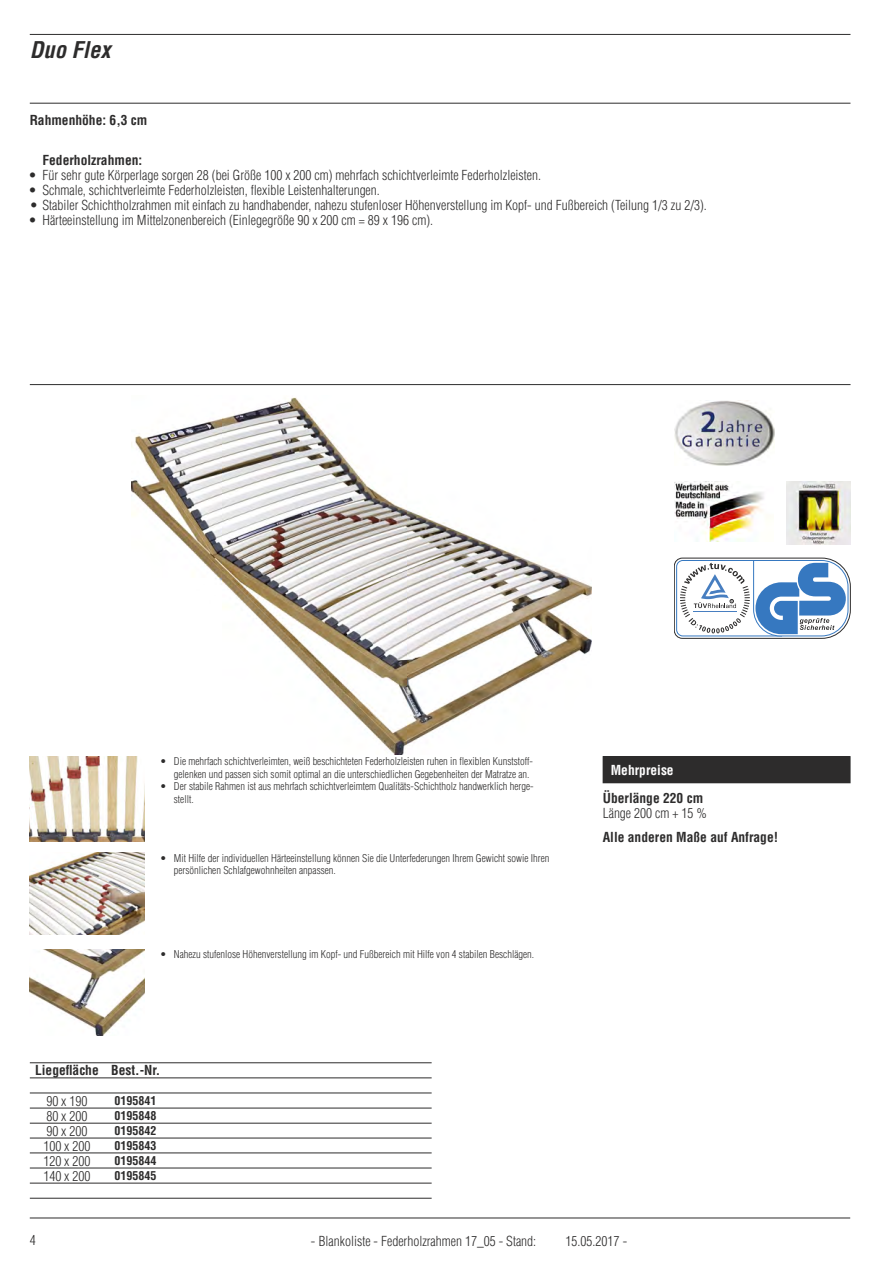
<style>
.page{position:relative;width:893px;height:1263px;background:#fff}
.page>*{position:absolute;margin:0;border:0;box-sizing:border-box;transform-origin:0 0}
.t1{font:italic 700 condensed 22.5px "Helvetica";color:#2d2c2c}
._9_nl{font:300 condensed 13.5px "Helvetica";color:#2d2c2c}
.t2{font:700 condensed 13.5px "Helvetica";color:#2d2c2c}
.t3{font:700 condensed 13.5px "Helvetica";color:#fff}
.t4{font:700 condensed 12px "Helvetica";color:#2d2c2c}
.t5{font:300 condensed 10.5px/12.5px "Helvetica";color:#2d2c2c}
.s1{font-weight:700}
</style>
<div class="page">
<hr style="left:30px;top:103px;width:820px;height:1px;background:#2d2c2c">
<hr style="left:30px;top:34px;width:820px;height:1px;background:#2d2c2c">
<hr style="left:30px;top:1093px;width:402px;height:1px;background:#2d2c2c">
<hr style="left:30px;top:1183px;width:402px;height:1px;background:#2d2c2c">
<hr style="left:30px;top:1138px;width:402px;height:1px;background:#2d2c2c">
<hr style="left:30px;top:1153px;width:402px;height:1px;background:#2d2c2c">
<hr style="left:30px;top:1168px;width:402px;height:1px;background:#2d2c2c">
<hr style="left:30px;top:1123px;width:402px;height:1px;background:#2d2c2c">
<hr style="left:30px;top:1108px;width:402px;height:1px;background:#2d2c2c">
<hr style="left:30px;top:1077px;width:402px;height:1px;background:#2d2c2c">
<hr style="left:30px;top:1198px;width:402px;height:1px;background:#2d2c2c">
<hr style="left:30px;top:1062px;width:402px;height:1px;background:#2d2c2c">
<hr style="left:30px;top:384px;width:820px;height:1px;background:#2d2c2c">
<img style="left:674px;top:481px;width:90px;height:61px">
<img style="left:787px;top:481px;width:63px;height:63px">
<hr style="left:30px;top:1217px;width:820px;height:1px;background:#2d2c2c">
<img style="left:674px;top:400px;width:100px;height:65px">
<svg style="left:674px;top:558px;width:176px;height:80px"></svg>
<div style="left:603px;top:757px;width:247px;height:26px;background:#2d2c2c"></div>
<div style="left:603px;top:756px;width:247px;height:27px;border:1px solid #2d2c2c"></div>
<img style="left:132px;top:397px;width:459px;height:357px">
<img style="left:30px;top:950px;width:114px;height:85px">
<img style="left:30px;top:853px;width:115px;height:81px">
<img style="left:30px;top:756px;width:115px;height:86px">
<p class="t1" style="left:30px;top:36px;width:82px">Duo Flex</p>
<p class="t2" style="left:30px;top:112px;width:119px">Rahmenhöhe: 6,3 cm</p>
<p class="t2" style="left:42px;top:152px;width:101px">Federholzrahmen:</p>
<p class="_9_nl" style="left:30px;top:167px;width:513px"><span class="s1">•</span> Für sehr gute Körperlage sorgen 28 (bei Größe 100 x 200 cm) mehrfach schichtverleimte Federholzleisten.</p>
<p class="_9_nl" style="left:30px;top:182px;width:352px"><span class="s1">•</span> Schmale, schichtverleimte Federholzleisten, flexible Leistenhalterungen.</p>
<p class="_9_nl" style="left:30px;top:197px;width:679px">• Stabiler Schichtholzrahmen mit einfach zu handhabender, nahezu stufenloser Höhenverstellung im Kopf- und Fußbereich (Teilung 1/3 zu 2/3).</p>
<p class="_9_nl" style="left:30px;top:212px;width:405px"><span class="s1">•</span> Härteeinstellung im Mittelzonenbereich (Einlegegröße 90 x 200 cm = 89 x 196 cm).</p>
<p class="t5" style="left:174px;top:755px;width:361px;text-indent:-13px"><span class="s1">•</span> Die mehrfach schichtverleimten, weiß beschichteten Federholzleisten ruhen in flexiblen Kunststoff&shy;gelenken und passen sich somit optimal an die unterschiedlichen Gegebenheiten der Matratze an.</p>
<p class="t5" style="left:174px;top:780px;width:361px;text-indent:-13px"><span class="s1">•</span> Der stabile Rahmen ist aus mehrfach schichtverleimtem Qualitäts-Schichtholz handwerklich herge&shy;stellt.</p>
<p class="t5" style="left:174px;top:852px;width:377px;text-indent:-13px"><span class="s1">•</span> Mit Hilfe der individuellen Härteeinstellung können Sie die Unterfederungen Ihrem Gewicht sowie Ihren persönlichen Schlafgewohnheiten anpassen.</p>
<p class="t5" style="left:161px;top:948px;width:375px"><span class="s1">•</span> Nahezu stufenlose Höhenverstellung im Kopf- und Fußbereich mit Hilfe von 4 stabilen Beschlägen.</p>
<p class="t2" style="left:35px;top:1062px;width:65px">Liegefläche</p>
<p class="t2" style="left:111px;top:1062px;width:51px">Best.-Nr.</p>
<p class="_9_nl" style="left:46px;top:1093px;width:43px">90 x 190</p>
<p class="_9_nl" style="left:46px;top:1108px;width:43px">80 x 200</p>
<p class="_9_nl" style="left:46px;top:1123px;width:43px">90 x 200</p>
<p class="_9_nl" style="left:43px;top:1138px;width:49px">100 x 200</p>
<p class="_9_nl" style="left:43px;top:1153px;width:49px">120 x 200</p>
<p class="_9_nl" style="left:43px;top:1168px;width:49px">140 x 200</p>
<p class="t4" style="left:114px;top:1093px;width:43px">0195841</p>
<p class="t4" style="left:114px;top:1108px;width:43px">0195848</p>
<p class="t4" style="left:114px;top:1123px;width:43px">0195842</p>
<p class="t4" style="left:114px;top:1138px;width:43px">0195843</p>
<p class="t4" style="left:114px;top:1153px;width:43px">0195844</p>
<p class="t4" style="left:114px;top:1168px;width:43px">0195845</p>
<p class="t3" style="left:611px;top:761px;width:64px">Mehrpreise</p>
<p class="t2" style="left:603px;top:790px;width:102px">Überlänge 220 cm</p>
<p class="_9_nl" style="left:603px;top:805px;width:106px">Länge 200 cm + 15 %</p>
<p class="t2" style="left:603px;top:828px;width:177px">Alle anderen Maße auf Anfrage!</p>
<p class="_9_nl" style="left:30px;top:1232px;width:7px">4</p>
<p class="_9_nl" style="left:311px;top:1232px;width:227px">- Blankoliste - Federholzrahmen 17_05 - Stand:</p>
<p class="_9_nl" style="left:565px;top:1232px;width:63px">15.05.2017 -</p>
</div>
